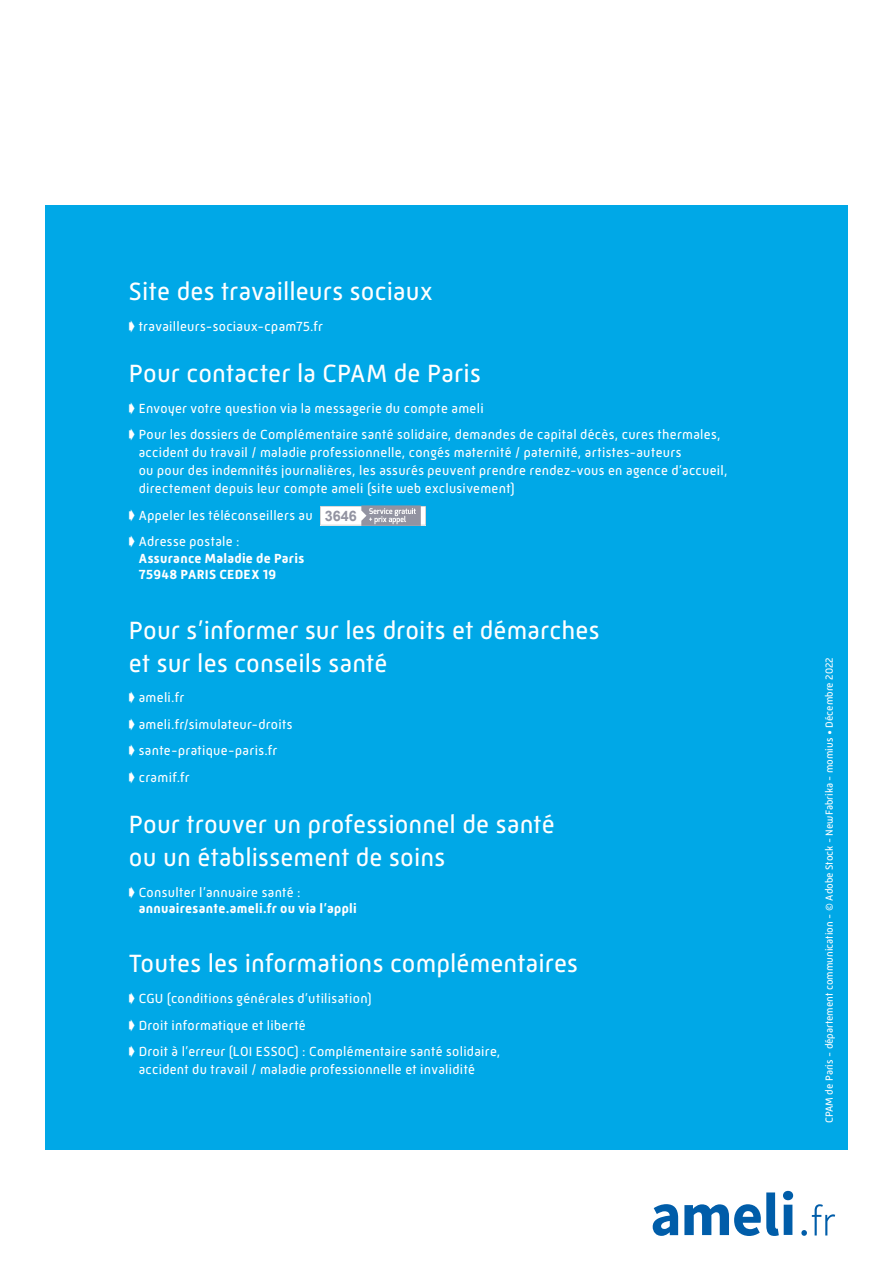
<style>
.page{position:relative;width:893px;height:1263px;background:#fff}
.page>*{position:absolute;margin:0;border:0;box-sizing:border-box;transform-origin:0 0}
.t1{font:25.5px/33px "Mic 32 New";letter-spacing:.005em;color:#fff}
.t2{font:700 14.4px "Arial";color:#9293a1}
.t3{font:13.5px/26.5px "Mic 32 New";letter-spacing:.02em;color:#fff}
.t4{font:700 13.5px/16.5px "Mic 32 New";letter-spacing:.025em;color:#fff}
.t5{font:10.5px "Mic 32 New";color:#fff}
.s1{font-weight:400}
</style>
<div class="page">
<div style="left:45px;top:205px;width:802px;height:944px;background:#00a8e7"></div>
<svg style="left:653px;top:1204px;width:25px;height:32px"></svg>
<svg style="left:801px;top:1204px;width:34px;height:32px"></svg>
<svg style="left:684px;top:1191px;width:109px;height:45px"></svg>
<svg style="left:320px;top:505px;width:106px;height:21px;background:#c4c9d2"></svg>
<h1 class="t1" style="left:129px;top:275px;width:305px">Site des travailleurs sociaux</h1>
<p class="t3" style="left:129px;top:313px;width:196px">➧ travailleurs-sociaux-cpam75.fr</p>
<h1 class="t1" style="left:129px;top:356px;width:353px">Pour contacter la CPAM de Paris</h1>
<p class="t3" style="left:129px;top:395px;width:593px">➧ Envoyer votre question via la messagerie du compte ameli<br>➧ Pour les dossiers de Complémentaire santé solidaire, demandes de capital décès, cures thermales,</p>
<p class="t3" style="left:139px;top:443px;width:590px;line-height:18px">accident du travail / maladie professionnelle, congés maternité / paternité, artistes-auteurs<br>ou pour des indemnités journalières, les assurés peuvent prendre rendez-vous en agence d’accueil, directement depuis leur compte ameli (site web exclusivement)</p>
<p class="t3" style="left:129px;top:502px;width:185px">➧ Appeler les téléconseillers au ➧ Adresse postale :</p>
<p class="t4" style="left:139px;top:550px;width:167px">Assurance Maladie de Paris<br>75948 PARIS CEDEX 19</p>
<p class="t2" style="left:325px;top:506px;width:34px">3646</p>
<h1 class="t1" style="left:129px;top:613px;width:472px">Pour s’informer sur les droits et démarches et sur les conseils santé</h1>
<p class="t3" style="left:129px;top:684px;width:165px">➧ ameli.fr<br>➧ ameli.fr/simulateur-droits ➧ sante-pratique-paris.fr<br>➧ cramif.fr</p>
<h1 class="t1" style="left:129px;top:808px;width:427px">Pour trouver un professionnel de santé ou un établissement de soins</h1>
<p class="t4" style="left:139px;top:884px;width:220px;text-indent:-10px">➧ <span class="s1">Consulter l’annuaire santé : </span>annuairesante.ameli.fr ou via l’appli</p>
<h1 class="t1" style="left:129px;top:947px;width:451px">Toutes les informations complémentaires</h1>
<p class="t3" style="left:129px;top:985px;width:373px">➧ CGU (conditions générales d’utilisation)<br>➧ Droit informatique et liberté<br>➧ Droit à l’erreur (LOI ESSOC) : Complémentaire santé solidaire,</p>
<p class="t3" style="left:139px;top:1056px;width:338px">accident du travail / maladie professionnelle et invalidité</p>
<p class="t5" style="left:823px;top:1123px;width:467px;rotate:-90deg">CPAM de Paris - département communication - © Adobe Stock - NewFabrika - momius • Décembre 2022</p>
</div>
